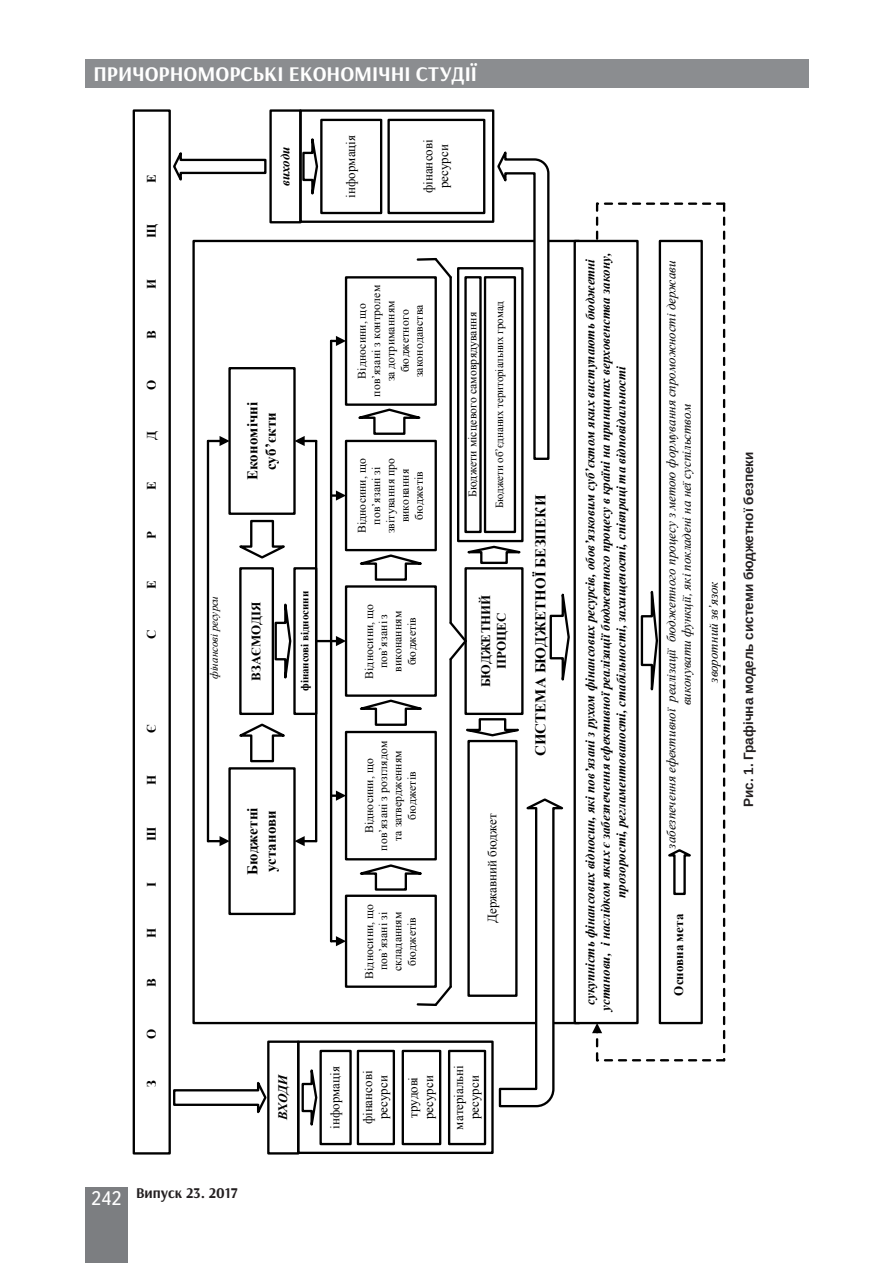
<style>
.page{position:relative;width:893px;height:1263px;background:#fff}
.page>*{position:absolute;margin:0;border:0;box-sizing:border-box;transform-origin:0 0}
.t1{font:700 21px "Arsenal";color:#fff}
.t2{font:700 15px "Arsenal";color:#231f20}
.t3{font:700 14.85px/18.1px "Times New Roman";letter-spacing:.01em;color:#000}
.Рисунок{font:700 13.5px "Arimo";color:#231f20}
.t4{font:italic 700 13.05px/15.6px "Times New Roman";color:#000;text-align:center}
.t5{font:italic 13.05px/15.6px "Times New Roman";color:#000;text-align:center}
.t6{font:13.05px/15.6px "Times New Roman";color:#000;text-align:center}
.t7{font:700 13.05px/15.6px "Times New Roman";letter-spacing:.005em;color:#000;text-align:center}
.t8{font:11.7px/14.2px "Times New Roman";color:#000;text-align:center}
.t9{font:11.1px "Times New Roman";letter-spacing:-.005em;color:#000}
.t10{font:700 11.1px "Times New Roman";letter-spacing:-.01em;color:#000}
.t11{font:italic 11.1px "Times New Roman";letter-spacing:-.025em;color:#000}
.s1{font-family:"Ukrainian Text";font-weight:400;font-size:19.5px;color:#fff}
</style>
<div class="page">
<div style="left:85px;top:59px;width:723px;height:29px;background:#8b8d90"></div>
<div style="left:85px;top:1186px;width:43px;height:76px;background:#7c7e81"></div>
<div style="left:457px;top:267px;width:67px;height:275px;border:2px solid #000"></div>
<div style="left:228px;top:767px;width:68px;height:148px;border:2px solid #000"></div>
<div style="left:228px;top:367px;width:68px;height:148px;border:2px solid #000"></div>
<svg style="left:208px;top:836px;width:22px;height:10px"></svg>
<hr style="left:207px;top:441px;width:2px;height:400px;background:#000">
<svg style="left:208px;top:436px;width:22px;height:10px"></svg>
<svg style="left:294px;top:436px;width:22px;height:10px"></svg>
<hr style="left:315px;top:441px;width:2px;height:400px;background:#000">
<svg style="left:294px;top:836px;width:22px;height:10px"></svg>
<div style="left:239px;top:567px;width:35px;height:148px;border:2px solid #000"></div>
<svg style="left:239px;top:723px;width:46px;height:40px"></svg>
<svg style="left:239px;top:519px;width:46px;height:40px"></svg>
<div style="left:293px;top:567px;width:24px;height:148px;border:2px solid #000"></div>
<div style="left:464px;top:567px;width:60px;height:148px;border:2px solid #000"></div>
<div style="left:345px;top:894px;width:92px;height:94px;border:2px solid #000"></div>
<div style="left:345px;top:731px;width:92px;height:129px;border:2px solid #000"></div>
<div style="left:345px;top:585px;width:92px;height:112px;border:2px solid #000"></div>
<div style="left:345px;top:440px;width:92px;height:111px;border:2px solid #000"></div>
<div style="left:345px;top:276px;width:92px;height:130px;border:2px solid #000"></div>
<div style="left:467px;top:740px;width:51px;height:257px;border:2px solid #000"></div>
<div style="left:464px;top:276px;width:18px;height:257px;border:2px solid #000"></div>
<div style="left:133px;top:109px;width:38px;height:1045px;border:2px solid #000"></div>
<div style="left:574px;top:240px;width:65px;height:784px;border:2px solid #000"></div>
<div style="left:267px;top:1040px;width:32px;height:114px;border:2px solid #000"></div>
<div style="left:319px;top:1050px;width:33px;height:95px;border:2px solid #000"></div>
<div style="left:357px;top:1050px;width:38px;height:95px;border:2px solid #000"></div>
<div style="left:402px;top:1050px;width:39px;height:95px;border:2px solid #000"></div>
<div style="left:448px;top:1050px;width:38px;height:95px;border:2px solid #000"></div>
<div style="left:297px;top:1040px;width:197px;height:114px;border:2px solid #000"></div>
<div style="left:269px;top:109px;width:33px;height:114px;border:2px solid #000"></div>
<svg style="left:273px;top:569px;width:19px;height:144px"></svg>
<svg style="left:359px;top:864px;width:63px;height:27px"></svg>
<svg style="left:359px;top:699px;width:63px;height:27px"></svg>
<svg style="left:359px;top:554px;width:63px;height:27px"></svg>
<svg style="left:358px;top:408px;width:63px;height:27px"></svg>
<hr style="left:449px;top:659px;width:3px;height:328px;background:#000">
<hr style="left:449px;top:277px;width:3px;height:346px;background:#000">
<svg style="left:415px;top:983px;width:37px;height:23px"></svg>
<svg style="left:415px;top:258px;width:37px;height:23px"></svg>
<svg style="left:449px;top:620px;width:18px;height:42px"></svg>
<div style="left:484px;top:276px;width:32px;height:257px;border:2px solid #000"></div>
<svg style="left:449px;top:544px;width:72px;height:21px"></svg>
<svg style="left:449px;top:717px;width:70px;height:21px"></svg>
<svg style="left:331px;top:936px;width:15px;height:10px"></svg>
<svg style="left:332px;top:790px;width:14px;height:11px"></svg>
<svg style="left:332px;top:490px;width:14px;height:11px"></svg>
<svg style="left:331px;top:336px;width:15px;height:10px"></svg>
<hr style="left:330px;top:341px;width:2px;height:600px;background:#000">
<svg style="left:316px;top:636px;width:30px;height:10px"></svg>
<svg style="left:549px;top:593px;width:21px;height:88px"></svg>
<div style="left:320px;top:119px;width:62px;height:95px;border:2px solid #000"></div>
<div style="left:387px;top:119px;width:98px;height:95px;border:2px solid #000"></div>
<div style="left:299px;top:109px;width:195px;height:114px;border:2px solid #000"></div>
<svg style="left:300px;top:1042px;width:19px;height:110px"></svg>
<svg style="left:301px;top:111px;width:18px;height:110px"></svg>
<svg style="left:173px;top:1073px;width:95px;height:49px"></svg>
<svg style="left:173px;top:152px;width:94px;height:29px"></svg>
<svg style="left:498px;top:797px;width:74px;height:311px"></svg>
<svg style="left:496px;top:151px;width:55px;height:310px"></svg>
<svg style="left:592px;top:202px;width:133px;height:859px"></svg>
<h1 class="t1" style="left:94px;top:61px;width:385px">ПРИЧОРНОМОРСЬКІ ЕКОНОМІЧНІ СТУДІЇ</h1>
<p class="t7" style="left:143px;top:183px;width:10px;rotate:-90deg">Е</p>
<p class="t7" style="left:143px;top:238px;width:16px;rotate:-90deg">Щ</p>
<p class="t7" style="left:143px;top:289px;width:12px;rotate:-90deg">И</p>
<p class="t7" style="left:143px;top:339px;width:10px;rotate:-90deg">В</p>
<p class="t7" style="left:143px;top:390px;width:12px;rotate:-90deg">О</p>
<p class="t7" style="left:143px;top:440px;width:10px;rotate:-90deg">Д</p>
<p class="t7" style="left:143px;top:490px;width:10px;rotate:-90deg">Е</p>
<p class="t7" style="left:143px;top:539px;width:9px;rotate:-90deg">Р</p>
<p class="t7" style="left:143px;top:589px;width:10px;rotate:-90deg">Е</p>
<p class="t7" style="left:143px;top:639px;width:11px;rotate:-90deg">С</p>
<p class="t7" style="left:143px;top:733px;width:10px;rotate:-90deg">Є</p>
<p class="t7" style="left:143px;top:785px;width:12px;rotate:-90deg">Н</p>
<p class="t7" style="left:143px;top:841px;width:16px;rotate:-90deg">Ш</p>
<p class="t7" style="left:143px;top:887px;width:7px;rotate:-90deg">І</p>
<p class="t7" style="left:143px;top:938px;width:12px;rotate:-90deg">Н</p>
<p class="t7" style="left:143px;top:987px;width:10px;rotate:-90deg">В</p>
<p class="t7" style="left:143px;top:1038px;width:12px;rotate:-90deg">О</p>
<p class="t7" style="left:143px;top:1087px;width:8px;rotate:-90deg">З</p>
<p class="t4" style="left:277px;top:186px;width:41px;rotate:-90deg">виходи</p>
<p class="t3" style="left:243px;top:480px;width:80px;text-align:center;rotate:-90deg">Економічні суб’єкти</p>
<p class="t6" style="left:343px;top:198px;width:64px;rotate:-90deg">інформація</p>
<p class="t6" style="left:420px;top:193px;width:55px;rotate:-90deg">фінансові ресурси</p>
<p class="t8" style="left:355px;top:397px;width:113px;rotate:-90deg">Відносини, що пов’язані з контролем за дотриманням бюджетного законодавства</p>
<p class="t8" style="left:355px;top:533px;width:77px;rotate:-90deg">Відносини, що пов’язані зі звітування про виконання бюджетів</p>
<p class="t8" style="left:465px;top:497px;width:187px;rotate:-90deg">Бюджети місцевого самоврядування</p>
<p class="t9" style="left:492px;top:508px;width:208px;rotate:-90deg">Бюджети об’єднаних територіальних громад</p>
<p class="t11" style="left:206px;top:679px;width:84px;rotate:-90deg">фінансові ресурси</p>
<p class="t7" style="left:248px;top:681px;width:81px;rotate:-90deg">ВЗАЄМОДІЯ</p>
<p class="t10" style="left:297px;top:691px;width:101px;rotate:-90deg">фінансові відносини</p>
<p class="t7" style="left:478px;top:687px;width:94px;rotate:-90deg">БЮДЖЕТНИЙ<br>ПРОЦЕС</p>
<p class="t8" style="left:362px;top:679px;width:76px;rotate:-90deg">Відносини, що пов’язані з виконанням бюджетів</p>
<p class="t3" style="left:243px;top:875px;width:69px;rotate:-90deg">Бюджетні установи</p>
<p class="t8" style="left:362px;top:851px;width:111px;rotate:-90deg">Відносини, що пов’язані з розглядом та затвердженням бюджетів</p>
<p class="t8" style="left:362px;top:979px;width:76px;rotate:-90deg">Відносини, що пов’язані зі складанням бюджетів</p>
<p class="t6" style="left:484px;top:923px;width:111px;rotate:-90deg">Державний бюджет</p>
<p class="t4" style="left:275px;top:1120px;width:49px;rotate:-90deg">ВХОДИ</p>
<p class="t6" style="left:327px;top:1129px;width:64px;rotate:-90deg">інформація</p>
<p class="t6" style="left:360px;top:1124px;width:55px;rotate:-90deg">фінансові ресурси</p>
<p class="t6" style="left:405px;top:1119px;width:45px;text-align:left;rotate:-90deg">трудові ресурси</p>
<p class="t6" style="left:451px;top:1130px;width:65px;rotate:-90deg">матеріальні ресурси</p>
<p class="t2" style="left:91px;top:1183px;width:148px"><span class="s1">242</span> Випуск 23. 2017</p>
<p class="t3" style="left:531px;top:756px;width:263px;rotate:-90deg">СИСТЕМА БЮДЖЕТНОЇ БЕЗПЕКИ</p>
<p class="t4" style="left:582px;top:1011px;width:760px;rotate:-90deg">сукупність фінансових відносин, які пов’язані з рухом фінансових ресурсів, обов’язковим суб’єктом яких виступають бюджетні установи, і наслідком яких є забезпечення ефективної реалізації бюджетного процесу в країні на принципах верховенства закону, прозорості, регламентованості, стабільності, захищеності, співпраці та відповідальності</p>
<p class="t5" style="left:663px;top:849px;width:590px;rotate:-90deg">забезпечення ефективної реалізації бюджетного процесу з метою формування спроможності держави виконувати функції, які покладені на неї суспільством</p>
<p class="t5" style="left:705px;top:682px;width:102px;rotate:-90deg">зворотний зв’язок</p>
<p class="Рисунок" style="left:739px;top:807px;width:357px;rotate:-90deg">Рис. 1. Графічна модель системи бюджетної безпеки</p>
<p class="t7" style="left:671px;top:995px;width:83px;rotate:-90deg">Основна мета</p>
</div>
